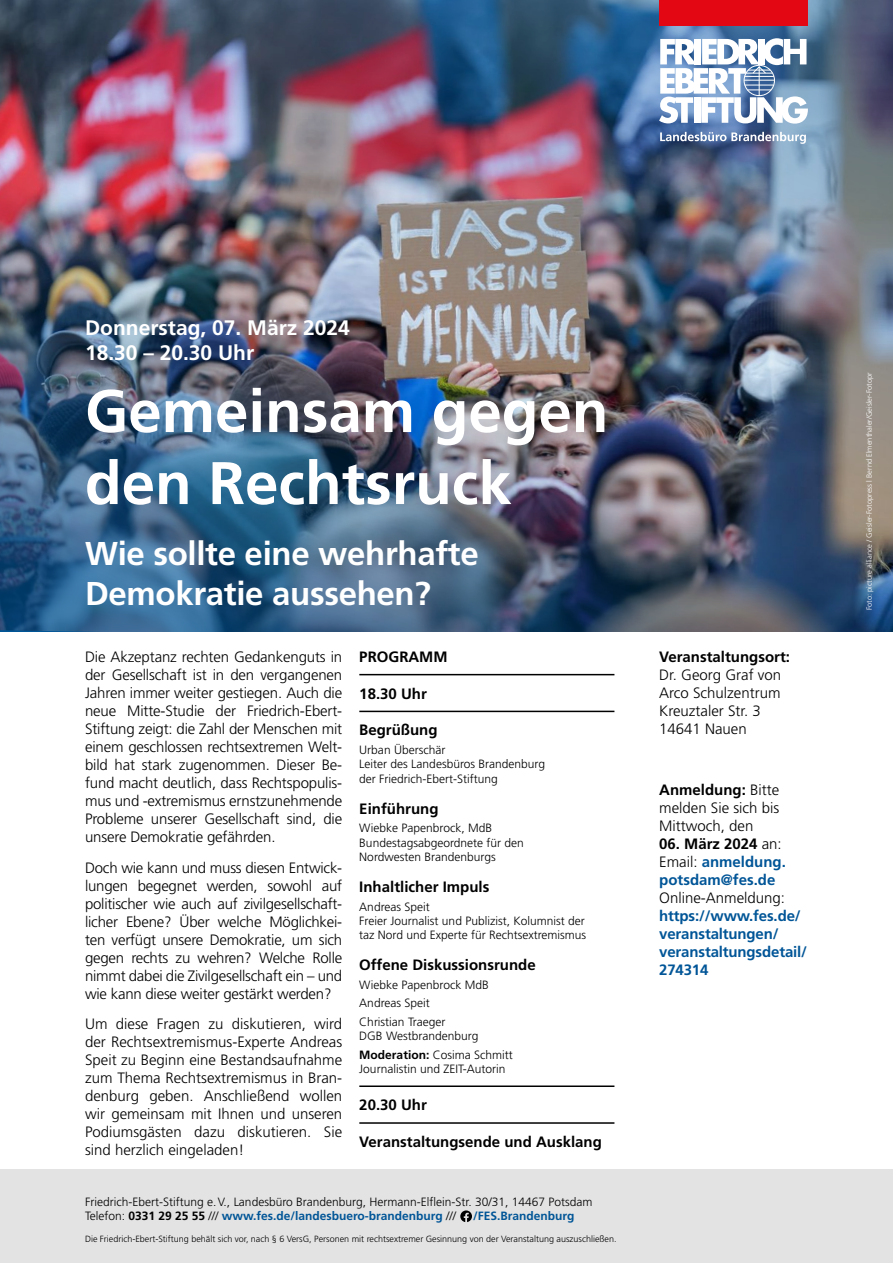
<style>
.page{position:relative;width:893px;height:1263px;background:#fff}
.page>*{position:absolute;margin:0;border:0;box-sizing:border-box;transform-origin:0 0}
.H1_Standard{font:700 60px/72px "Frutiger";color:#fff}
.H2_Standard{font:700 33px/39.6px "Frutiger";letter-spacing:-.01em;color:#fff}
.H1_Standard-2{font:700 21px "Frutiger";color:#fff}
.Fliess{font:300 15px/18px "Frutiger";color:#000;text-align:justify}
.Fliess-2{font:700 15px/18px "Frutiger";letter-spacing:-.01em;color:#005597}
.Fliess-3{font:700 15px "Frutiger";color:#000}
.Bildunterschrift{font:300 12px/14.4px "Frutiger";color:#000}
.Bildunterschrift-2{font:700 12px "Frutiger";color:#005597}
.Kleingedrucktes{font:300 9px "Frutiger";color:#000}
.t1{font:300 7.5px "Frutiger";color:#fff}
.s1{font-weight:700}
.s2{font-weight:700;color:#005597}
.s3{color:#000}
.s4{font-weight:300;color:#000}
</style>
<div class="page">
<img style="left:0;top:0;width:893px;height:631px">
<div style="left:0;top:1169px;width:893px;height:94px;background:#e3e3e3"></div>
<hr style="left:359px;top:1085px;width:255px;height:2px;background:#000">
<hr style="left:359px;top:1122px;width:255px;height:2px;background:#000">
<hr style="left:359px;top:674px;width:255px;height:1px;background:#000">
<hr style="left:359px;top:711px;width:255px;height:1px;background:#000">
<svg style="left:460px;top:1210px;width:12px;height:12px"></svg>
<svg style="left:659px;top:38px;width:149px;height:86px"></svg>
<div style="left:659px;top:0;width:149px;height:26px;background:#e30613"></div>
<svg style="left:660px;top:132px;width:146px;height:12px"></svg>
<p class="H1_Standard-2" style="left:85px;top:315px;width:266px">Donnerstag, 07. März 2024</p>
<p class="H1_Standard-2" style="left:85px;top:340px;width:171px">18.30 – 20.30 Uhr</p>
<p class="H1_Standard" style="left:85px;top:375px;width:525px">Gemeinsam gegen den Rechtsruck</p>
<p class="H2_Standard" style="left:85px;top:533px;width:395px">Wie sollte eine wehrhafte<br>Demokratie aussehen?</p>
<p class="Fliess" style="left:85px;top:648px;width:259px">Die Akzeptanz rechten Gedankenguts in der Gesellschaft ist in den vergangenen Jahren immer weiter gestiegen. Auch die neue Mitte-Studie der Friedrich-Ebert-Stiftung zeigt: die Zahl der Menschen mit einem geschlossen rechtsextremen Welt&shy;bild hat stark zugenommen. Dieser Be&shy;fund macht deutlich, dass Rechtspopulis&shy;mus und -extremismus ernstzunehmende Probleme unserer Gesellschaft sind, die unsere Demokratie gefährden.</p>
<p class="Fliess" style="left:85px;top:858px;width:259px">Doch wie kann und muss diesen Entwick&shy;lungen begegnet werden, sowohl auf politischer wie auch auf zivilgesellschaft&shy;licher Ebene? Über welche Möglichkei&shy;ten verfügt unsere Demokratie, um sich gegen rechts zu wehren? Welche Rolle nimmt dabei die Zivilgesellschaft ein – und wie kann diese weiter gestärkt werden?</p>
<p class="Fliess" style="left:85px;top:1015px;width:259px">Um diese Fragen zu diskutieren, wird der Rechtsextremismus-Experte Andreas Speit zu Beginn eine Bestandsaufnahme zum Thema Rechtsextremismus in Bran&shy;denburg geben. Anschließend wollen wir gemeinsam mit Ihnen und unseren Podiumsgästen dazu diskutieren. Sie sind herzlich eingeladen!</p>
<p class="Fliess-3" style="left:359px;top:648px;width:90px">PROGRAMM</p>
<p class="Fliess-3" style="left:359px;top:685px;width:69px">18.30 Uhr</p>
<p class="Fliess-3" style="left:359px;top:721px;width:80px">Begrüßung</p>
<p class="Bildunterschrift" style="left:359px;top:743px;width:187px">Urban Überschär<br>Leiter des Landesbüros Brandenburg der Friedrich-Ebert-Stiftung</p>
<p class="Fliess-3" style="left:359px;top:800px;width:81px">Einführung</p>
<p class="Bildunterschrift" style="left:359px;top:821px;width:166px">Wiebke Papenbrock, MdB<br>Bundestagsabgeordnete für den<br>Nordwesten Brandenburgs</p>
<p class="Fliess-3" style="left:359px;top:878px;width:132px">Inhaltlicher Impuls</p>
<p class="Bildunterschrift" style="left:359px;top:899px;width:228px">Andreas Speit<br>Freier Journalist und Publizist, Kolumnist der taz Nord und Experte für Rechtsextremismus</p>
<p class="Fliess-3" style="left:359px;top:956px;width:178px">Offene Diskussionsrunde</p>
<p class="Bildunterschrift" style="left:359px;top:977px;width:131px">Wiebke Papenbrock MdB</p>
<p class="Bildunterschrift" style="left:359px;top:996px;width:72px">Andreas Speit</p>
<p class="Bildunterschrift" style="left:359px;top:1015px;width:121px">Christian Traeger<br>DGB Westbrandenburg</p>
<p class="Bildunterschrift" style="left:359px;top:1048px;width:155px"><span class="s1">Moderation:</span> Cosima Schmitt<br>Journalistin und ZEIT-Autorin</p>
<p class="Fliess-3" style="left:359px;top:1096px;width:69px">20.30 Uhr</p>
<p class="Fliess-3" style="left:359px;top:1133px;width:244px">Veranstaltungsende und Ausklang</p>
<p class="Bildunterschrift" style="left:85px;top:1195px;width:509px">Friedrich-Ebert-Stiftung e.V., Landesbüro Brandenburg, Hermann-Elflein-Str. 30/31, 14467 Potsdam<br>Telefon: <span class="s1">0331 29 25 55</span> /// <span class="s2">www.fes.de/landesbuero-brandenburg</span> ///</p>
<p class="Bildunterschrift-2" style="left:473px;top:1209px;width:103px">/FES.Brandenburg</p>
<p class="Kleingedrucktes" style="left:85px;top:1233px;width:533px">Die Friedrich-Ebert-Stiftung behält sich vor, nach § 6 VersG, Personen mit rechtsextremer Gesinnung von der Veranstaltung auszuschließen.</p>
<p class="Fliess" style="left:659px;top:648px;width:132px;text-align:left"><span class="s1">Veranstaltungsort:<br></span>Dr. Georg Graf von<br>Arco Schulzentrum<br>Kreuztaler Str. 3<br>14641 Nauen</p>
<p class="Fliess" style="left:659px;top:781px;width:122px"><span class="s1">Anmeldung:</span> Bitte melden Sie sich bis Mittwoch, den</p>
<p class="Fliess-2" style="left:659px;top:835px;width:149px"><span class="s3">06. März 2024</span> <span class="s4">an:<br>Email:</span> anmeldung. potsdam@fes.de<br><span class="s4">Online-Anmeldung: </span>https://www.fes.de/ veranstaltungen/ veranstaltungsdetail/<br>274314</p>
<p class="t1" style="left:865px;top:610px;width:239px;rotate:-90deg">Foto: picture alliance / Geisler-Fotopress | Bernd Elmenthaler/Geisler-Fotopr</p>
</div>
